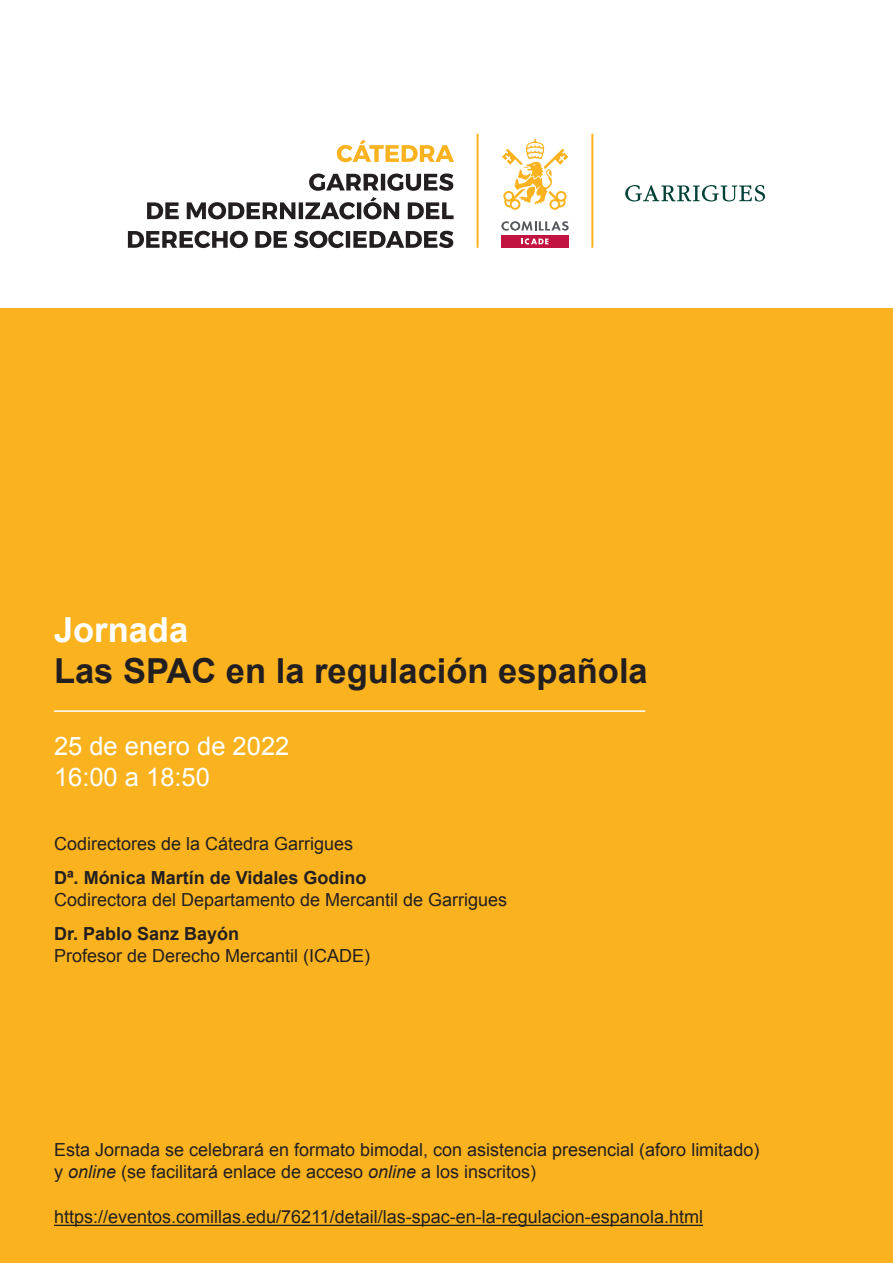
<style>
.page{position:relative;width:893px;height:1263px;background:#fff}
.page>*{position:absolute;margin:0;border:0;box-sizing:border-box;transform-origin:0 0}
.t1{font:700 34.5px "Arial";color:#231f20}
.t2{font:700 34.5px "Arial";color:#fff}
.t3{font:25.5px "Arial";color:#fff}
.t4{font:18px/22.5px "Arial";color:#231f20}
.t5{font:700 18px "Arial";color:#231f20}
.s1{font-style:italic}
</style>
<div class="page">
<svg style="left:128px;top:231px;width:325px;height:17px"></svg>
<svg style="left:147px;top:197px;width:307px;height:22px"></svg>
<svg style="left:309px;top:173px;width:144px;height:18px"></svg>
<svg style="left:337px;top:140px;width:117px;height:22px"></svg>
<svg style="left:625px;top:185px;width:140px;height:16px"></svg>
<svg style="left:502px;top:139px;width:66px;height:71px"></svg>
<svg style="left:501px;top:221px;width:68px;height:10px"></svg>
<div style="left:501px;top:235px;width:68px;height:13px;background:#c21440"></div>
<svg style="left:522px;top:238px;width:26px;height:6px"></svg>
<hr style="left:477px;top:134px;width:2px;height:114px;background:#fab31f">
<hr style="left:591px;top:134px;width:2px;height:114px;background:#fab31f">
<div style="left:0;top:308px;width:893px;height:955px;background:#fab31f"></div>
<hr style="left:54px;top:1225px;width:649px;height:1px;background:#231f20">
<hr style="left:54px;top:710px;width:591px;height:2px;background:#fff">
<p class="t2" style="left:54px;top:607px;width:136px">Jornada</p>
<p class="t1" style="left:54px;top:648px;width:595px">Las SPAC en la regulación española</p>
<p class="t3" style="left:54px;top:729px;width:237px">25 de enero de 2022</p>
<p class="t3" style="left:54px;top:760px;width:157px">16:00 a 18:50</p>
<p class="t4" style="left:54px;top:832px;width:301px">Codirectores de la Cátedra Garrigues</p>
<p class="t5" style="left:54px;top:866px;width:314px">Dª. Mónica Martín de Vidales Godino</p>
<p class="t4" style="left:54px;top:888px;width:455px">Codirectora del Departamento de Mercantil de Garrigues</p>
<p class="t5" style="left:54px;top:922px;width:187px">Dr. Pablo Sanz Bayón</p>
<p class="t4" style="left:54px;top:944px;width:318px">Profesor de Derecho Mercantil (ICADE)</p>
<p class="t4" style="left:54px;top:1138px;width:707px">Esta Jornada se celebrará en formato bimodal, con asistencia presencial (aforo limitado) y <span class="s1">online</span> (se facilitará enlace de acceso <span class="s1">online</span> a los inscritos)</p>
<p class="t4" style="left:54px;top:1206px;width:650px">https://eventos.comillas.edu/76211/detail/las-spac-en-la-regulacion-espanola.html</p>
</div>
